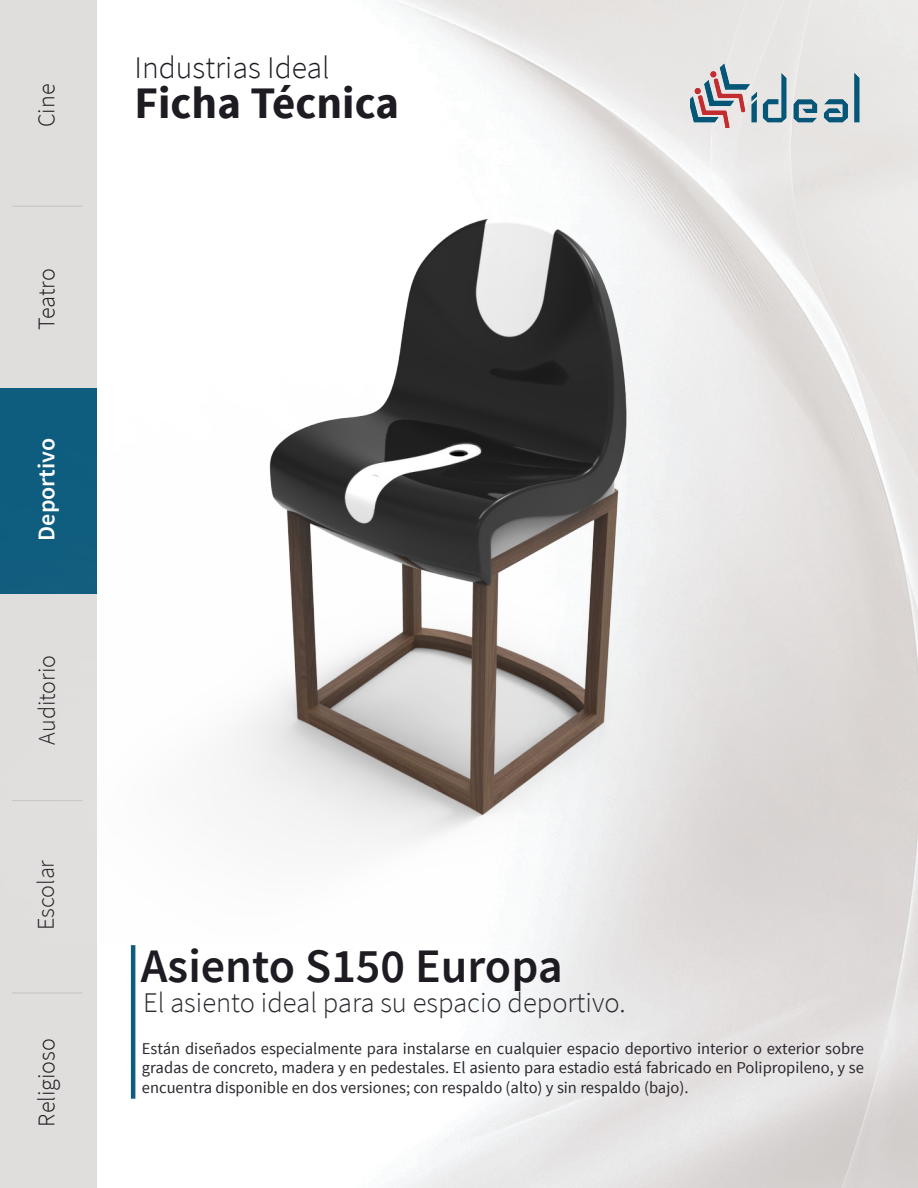
<style>
.page{position:relative;width:918px;height:1188px;background:#fff}
.page>*{position:absolute;margin:0;border:0;box-sizing:border-box;transform-origin:0 0}
.t1{font:600 48px "Source Sans Pro";color:#1f1b22}
.t2{font:700 45px "Source Sans Pro";color:#1f1b22}
.t3{font:300 31.5px "Source Sans Pro";color:#1f1b22}
.t4{font:300 28.5px "Source Sans Pro";color:#2b272e}
.t5{font:300 24px "Source Sans Pro";color:#1f1b22}
.t6{font:600 24px "Source Sans Pro";color:#fff}
.t7{font:16.5px/19.8px "Source Sans Pro";color:#2b272e;text-align:justify}
</style>
<div class="page">
<img style="left:130px;top:1px;width:788px;height:1187px">
<div style="left:0;top:0;width:97px;height:1188px;background:#e0dedc"></div>
<hr style="left:131px;top:945px;width:4px;height:154px;background:#0e5c7e">
<hr style="left:12px;top:993px;width:70px;height:1px;background:#c3c3c3">
<img style="left:691px;top:62px;width:171px;height:65px">
<img style="left:0;top:134px;width:918px;height:810px">
<p class="t5" style="left:32px;top:127px;width:45px;rotate:-90deg">Cine</p>
<p class="t5" style="left:32px;top:330px;width:64px;rotate:-90deg">Teatro</p>
<p class="t6" style="left:31px;top:541px;width:104px;rotate:-90deg">Deportivo</p>
<p class="t5" style="left:32px;top:745px;width:91px;rotate:-90deg">Auditorio</p>
<p class="t5" style="left:31px;top:930px;width:72px;rotate:-90deg">Escolar</p>
<p class="t5" style="left:32px;top:1127px;width:90px;rotate:-90deg">Religioso</p>
<p class="t3" style="left:135px;top:48px;width:197px">Industrias Ideal</p>
<p class="t2" style="left:135px;top:74px;width:266px">Ficha Técnica</p>
<p class="t1" style="left:141px;top:936px;width:424px">Asiento S150 Europa</p>
<p class="t4" style="left:143px;top:985px;width:484px">El asiento ideal para su espacio deportivo.</p>
<p class="t7" style="left:142px;top:1038px;width:724px">Están diseñados especialmente para instalarse en cualquier espacio deportivo interior o exterior sobre gradas de concreto, madera y en pedestales. El asiento para estadio está fabricado en Polipropileno, y se encuentra disponible en dos versiones; con respaldo (alto) y sin respaldo (bajo).</p>
</div>
